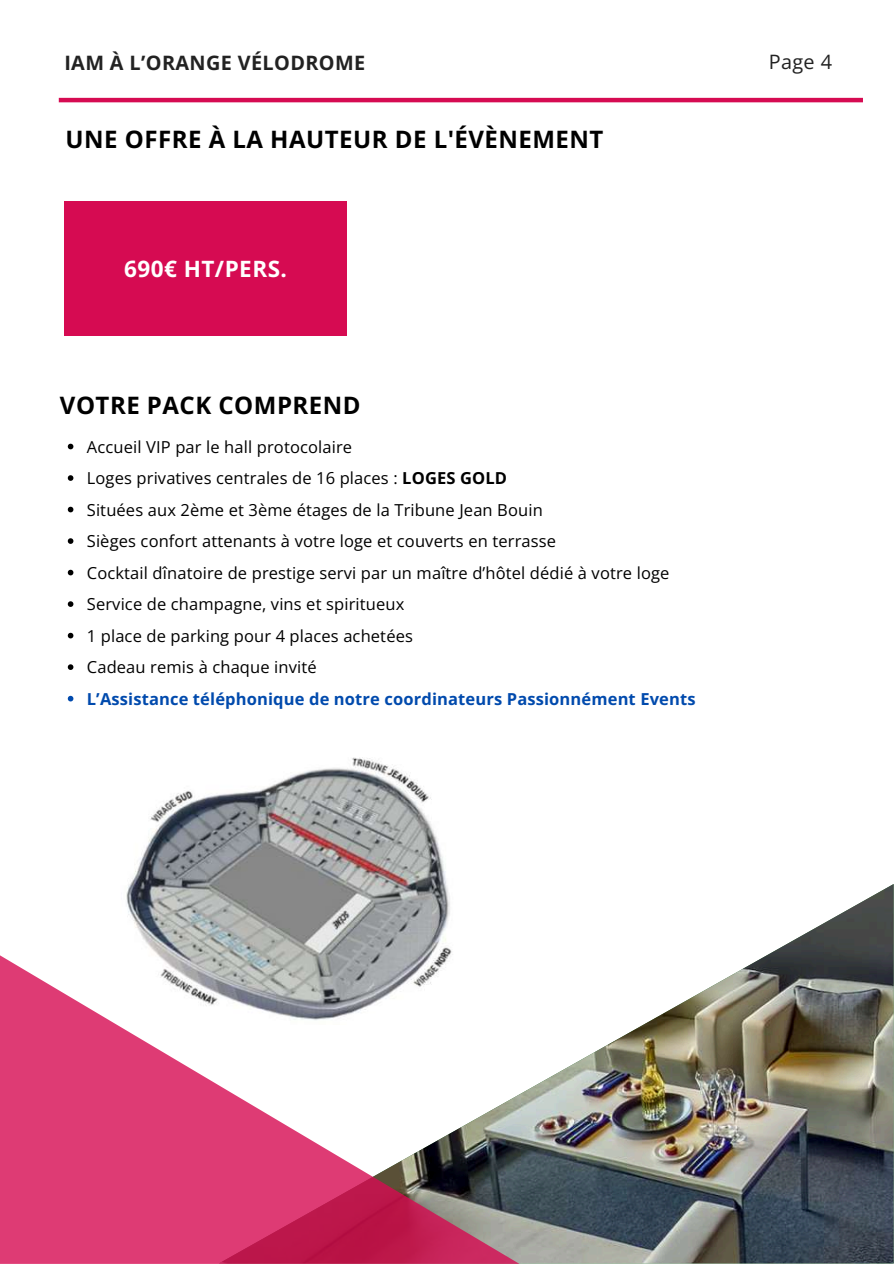
<style>
.page{position:relative;width:894px;height:1264px;background:#fff}
.page>*{position:absolute;margin:0;border:0;box-sizing:border-box;transform-origin:0 0}
.t1{font:700 24px "Open Sans";letter-spacing:.02em;color:#000}
.t2{font:700 22.5px "Open Sans";letter-spacing:.02em;color:#fff}
.t3{font:700 19.8px "Open Sans";letter-spacing:.02em;color:#222}
.t4{font:19.8px "Open Sans";color:#222}
.t5{font:16.5px/31.5px "Open Sans";letter-spacing:.01em;color:#000}
.t6{font:700 16.5px "Open Sans";letter-spacing:.01em;color:#004aad}
.s1{font-weight:700}
</style>
<div class="page">
<hr style="left:59px;top:98px;width:803px;height:4px;background:#d60b52">
<img style="left:519px;top:884px;width:374px;height:379px">
<svg style="left:0;top:955px;width:519px;height:308px;fill:#de3b74"></svg>
<div style="left:64px;top:201px;width:282px;height:134px;background:#d60b52"></div>
<img style="left:121px;top:757px;width:349px;height:267px">
<svg style="left:68px;top:443px;width:5px;height:6px"></svg>
<svg style="left:68px;top:475px;width:5px;height:6px"></svg>
<svg style="left:68px;top:506px;width:5px;height:6px"></svg>
<svg style="left:68px;top:538px;width:5px;height:6px"></svg>
<svg style="left:68px;top:569px;width:5px;height:6px"></svg>
<svg style="left:68px;top:601px;width:5px;height:6px"></svg>
<svg style="left:68px;top:632px;width:5px;height:6px"></svg>
<svg style="left:68px;top:664px;width:5px;height:6px"></svg>
<svg style="left:68px;top:695px;width:5px;height:6px"></svg>
<p class="t3" style="left:64px;top:48px;width:302px">IAM À L’ORANGE VÉLODROME</p>
<p class="t4" style="left:768px;top:48px;width:65px">Page 4</p>
<h1 class="t1" style="left:65px;top:123px;width:539px">UNE OFFRE À LA HAUTEUR DE L'ÉVÈNEMENT</h1>
<h2 class="t2" style="left:124px;top:253px;width:164px">690€ HT/PERS.</h2>
<h1 class="t1" style="left:60px;top:388px;width:302px">VOTRE PACK COMPREND</h1>
<p class="t5" style="left:87px;top:430px;width:584px">Accueil VIP par le hall protocolaire<br>Loges privatives centrales de 16 places : <span class="s1">LOGES GOLD<br></span>Situées aux 2ème et 3ème étages de la Tribune Jean Bouin<br>Sièges confort attenants à votre loge et couverts en terrasse<br>Cocktail dînatoire de prestige servi par un maître d’hôtel dédié à votre loge Service de champagne, vins et spiritueux<br>1 place de parking pour 4 places achetées<br>Cadeau remis à chaque invité</p>
<p class="t6" style="left:87px;top:687px;width:610px">L’Assistance téléphonique de notre coordinateurs Passionnément Events</p>
</div>
